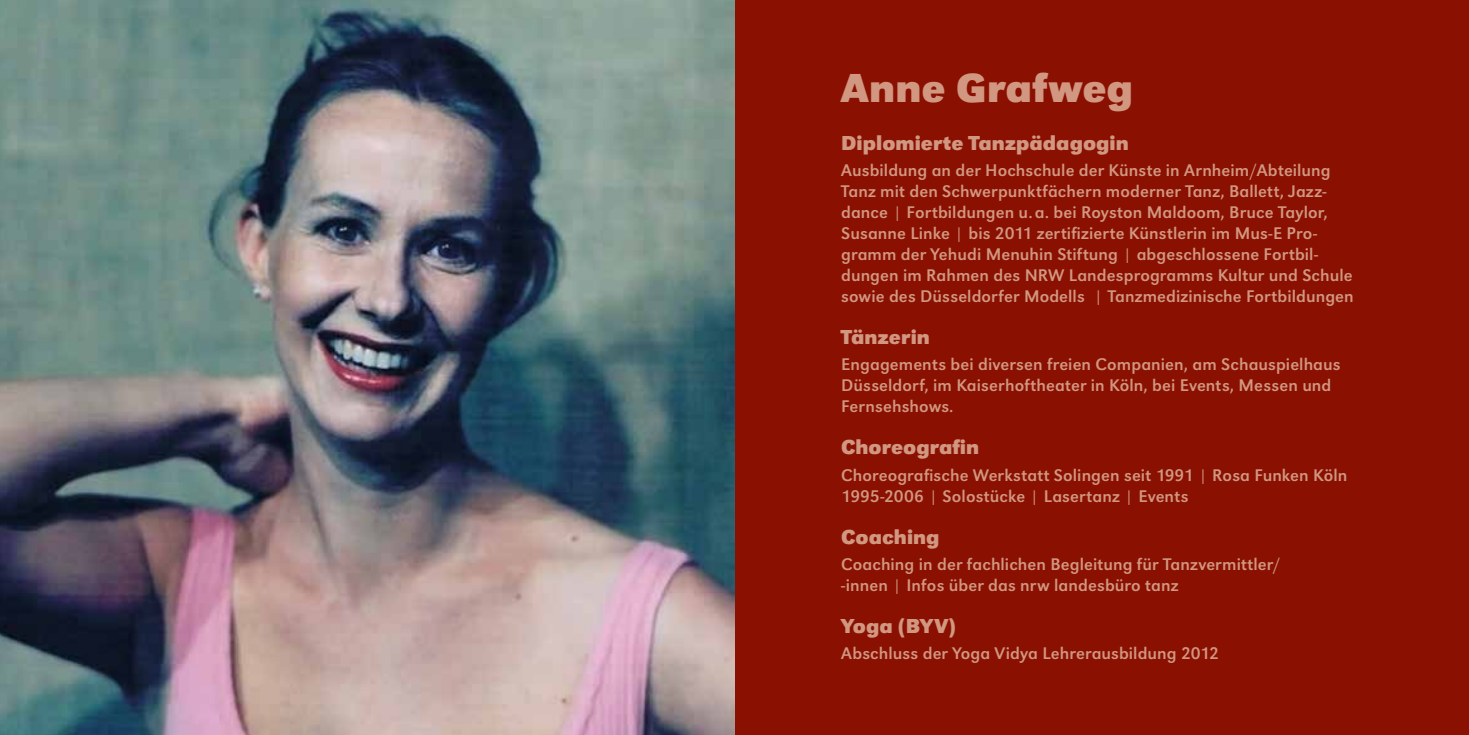
<style>
.page{position:relative;width:1469px;height:735px;background:#fff}
.page>*{position:absolute;margin:0;border:0;box-sizing:border-box;transform-origin:0 0}
.t1{font:700 42px "Urw Grotesk";color:#d19780}
.t2{font:700 21px "Urw Grotesk";color:#d19780}
.t3{font:17.5px/21px "Urw Grotesk";letter-spacing:.005em;color:#d19780}
</style>
<div class="page">
<div style="left:734px;top:0;width:734px;height:734px;background:#8a1002"></div>
<img style="left:0;top:0;width:734px;height:734px">
<h1 class="t1" style="left:841px;top:64px;width:293px">Anne Grafweg</h1>
<p class="t2" style="left:841px;top:130px;width:289px">Diplomierte Tanzpädagogin</p>
<p class="t3" style="left:841px;top:159px;width:514px">Ausbildung an der Hochschule der Künste in Arnheim/Abteilung Tanz mit den Schwerpunktfächern moderner Tanz, Ballett, Jazz&shy;dance | Fortbildungen u.a. bei Royston Maldoom, Bruce Taylor, Susanne Linke | bis 2011 zertifizierte Künstlerin im Mus-E Pro&shy;gramm der Yehudi Menuhin Stiftung | abgeschlossene Fortbil&shy;dungen im Rahmen des NRW Landesprogramms Kultur und Schule sowie des Düsseldorfer Modells | Tanzmedizinische Fortbildungen</p>
<p class="t2" style="left:841px;top:324px;width:90px">Tänzerin</p>
<p class="t3" style="left:841px;top:353px;width:501px">Engagements bei diversen freien Companien, am Schauspielhaus<br>Düsseldorf, im Kaiserhoftheater in Köln, bei Events, Messen und<br>Fernsehshows.</p>
<p class="t2" style="left:841px;top:435px;width:140px">Choreografin</p>
<p class="t3" style="left:841px;top:464px;width:507px">Choreografische Werkstatt Solingen seit 1991 | Rosa Funken Köln<br>1995-2006 | Solostücke | Lasertanz | Events</p>
<p class="t2" style="left:841px;top:524px;width:100px">Coaching</p>
<p class="t3" style="left:841px;top:553px;width:441px">Coaching in der fachlichen Begleitung für Tanzvermittler/ -innen | Infos über das nrw landesbüro tanz</p>
<p class="t2" style="left:841px;top:613px;width:116px">Yoga (BYV)</p>
<p class="t3" style="left:841px;top:642px;width:379px">Abschluss der Yoga Vidya Lehrerausbildung 2012</p>
</div>
